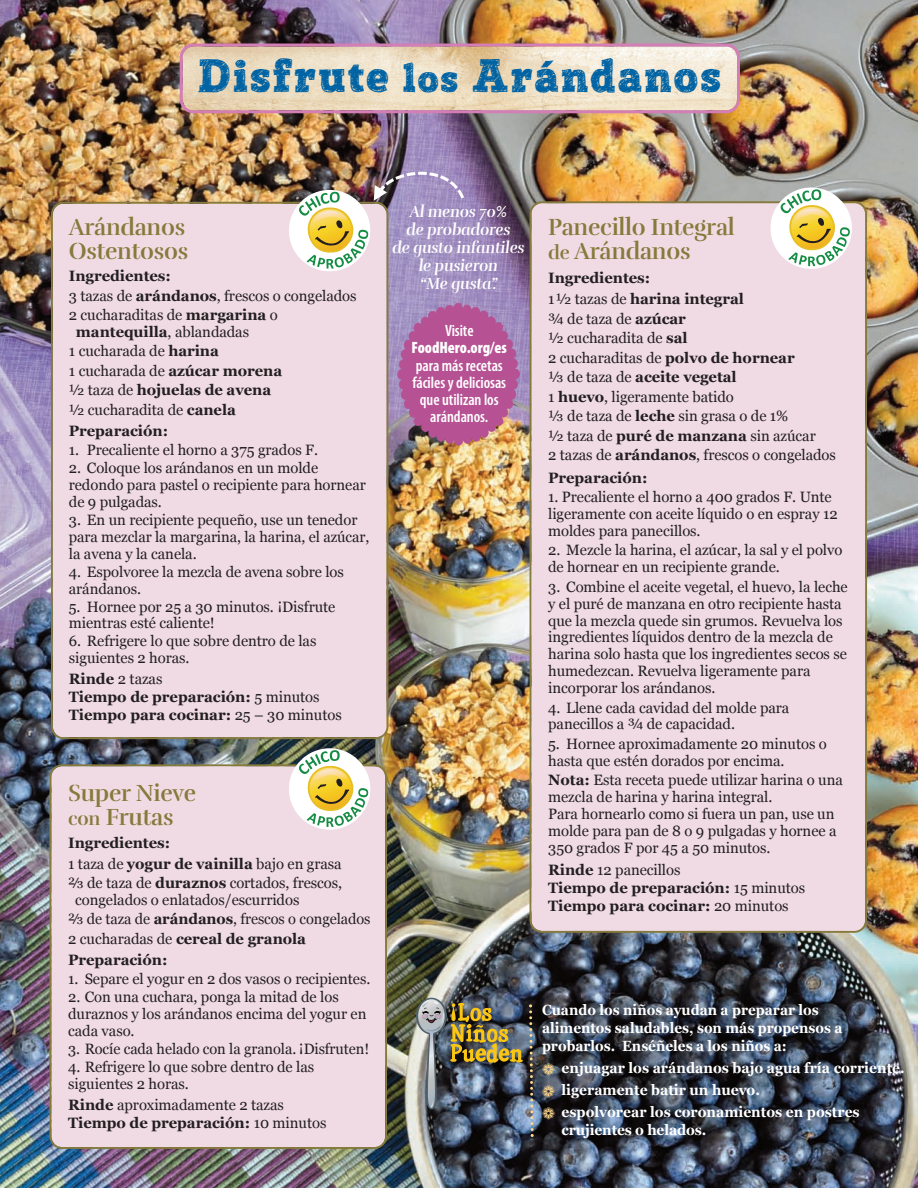
<style>
.page{position:relative;width:918px;height:1188px;background:#fff}
.page>*{position:absolute;margin:0;border:0;box-sizing:border-box;transform-origin:0 0}
.t1{font:45.3px "Posterizer KG Sketch";letter-spacing:.04em;color:#0063a4}
.t2{font:24px/24px "Rufina Stencil Bold";letter-spacing:-.01em;color:#867a3c;scale:.96 1}
.t3{font:600 condensed 16.5px/17.1px "Myriad Pro";letter-spacing:-.005em;color:#fff;text-align:center}
.t4{font:16.5px/18px "Rufina Stencil Bold Italic";letter-spacing:-.005em;color:#fff;text-align:center;scale:.95 1}
.t5{font:900 condensed 16.5px "Myriad Pro";letter-spacing:-.005em;color:#fff}
.t6{font:15px/16.8px "Georgia";letter-spacing:-.005em;color:#231f20}
.t7{font:700 15px/18px "Georgia";letter-spacing:-.005em;color:#231f20}
.t8{font:700 14.7px/22.2px "Georgia";color:#fff;scale:.94 1}
.t9{font:700 14.7px/18px "Georgia";color:#fff;scale:.92 1}
.s1{font-size:39px}
.s2{font-weight:700}
.s3{font-weight:400}
.s4{font-size:19.5px}
.s5{color:#fed88f}
</style>
<div class="page">
<img style="left:0;top:0;width:918px;height:1188px">
<svg style="left:397px;top:303px;width:123px;height:143px;background:#b26196"></svg>
<div style="left:50px;top:764px;width:337px;height:385px;background:#f0dbe4"></div>
<div style="left:51px;top:202px;width:337px;height:537px;background:#f0dbe4"></div>
<div style="left:530px;top:201px;width:337px;height:732px;background:#f0dbe4"></div>
<svg style="left:180px;top:44px;width:560px;height:69px;background:#ead5c1"></svg>
<svg style="left:528px;top:1003px;width:7px;height:134px"></svg>
<img style="left:289px;top:748px;width:81px;height:82px">
<img style="left:289px;top:165px;width:178px;height:106px">
<svg style="left:771px;top:188px;width:81px;height:81px"></svg>
<div style="left:416px;top:998px;width:31px;height:36px;background:#4f636e;border-radius:50%"></div>
<img style="left:418px;top:999px;width:104px;height:111px">
<h1 class="t1" style="left:198px;top:59px;width:524px">Disfrute <span class="s1">los</span> Arándanos</h1>
<h2 class="t2" style="left:69px;top:218px;width:126px">Arándanos<br>Ostentosos</h2>
<p class="t6" style="left:69px;top:266px;width:289px;line-height:19.5px"><span class="s2">Ingredientes:<br></span>3 tazas de <span class="s2">arándanos</span>, frescos o congelados<br>2 cucharaditas de <span class="s2">margarina</span> o</p>
<p class="t6" style="left:69px;top:322px;width:215px;line-height:19.5px;text-indent:7px"><span class="s2">mantequilla</span>, ablandadas<br>1 cucharada de <span class="s2">harina<br></span>1 cucharada de <span class="s2">azúcar morena </span>½ taza de <span class="s2">hojuelas de avena </span>½ cucharadita de <span class="s2">canela</span></p>
<p class="t7" style="left:69px;top:421px;width:101px">Preparación:</p>
<p class="t6" style="left:69px;top:442px;width:251px">1. Precaliente el horno a 375 grados F.</p>
<p class="t6" style="left:69px;top:460px;width:298px">2. Coloque los arándanos en un molde redondo para pastel o recipiente para hornear de 9 pulgadas.</p>
<p class="t6" style="left:69px;top:511px;width:302px">3. En un recipiente pequeño, use un tenedor para mezclar la margarina, la harina, el azúcar, la avena y la canela.</p>
<p class="t6" style="left:69px;top:563px;width:277px">4. Espolvoree la mezcla de avena sobre los arándanos.</p>
<p class="t6" style="left:69px;top:598px;width:268px">5. Hornee por 25 a 30 minutos. ¡Disfrute mientras esté caliente!</p>
<p class="t6" style="left:69px;top:633px;width:249px">6. Refrigere lo que sobre dentro de las siguientes 2 horas.</p>
<p class="t7" style="left:69px;top:670px;width:274px">Rinde <span class="s3">2 tazas<br></span>Tiempo de preparación: <span class="s3">5 minutos<br></span>Tiempo para cocinar: <span class="s3">25 – 30 minutos</span></p>
<h2 class="t2" style="left:68px;top:784px;width:135px">Super Nieve <span class="s4">con</span> Frutas</h2>
<p class="t7" style="left:68px;top:832px;width:275px;line-height:21px">Ingredientes:<br><span class="s3">1 taza de</span> yogur de vainilla <span class="s3">bajo en grasa</span></p>
<p class="t6" style="left:75px;top:875px;width:268px;text-indent:-7px">⅔ de taza de <span class="s2">duraznos</span> cortados, frescos, congelados o enlatados/escurridos</p>
<p class="t6" style="left:68px;top:909px;width:304px;line-height:19.5px">⅔ de taza de <span class="s2">arándanos</span>, frescos o congelados<br>2 cucharadas de <span class="s2">cereal de granola</span></p>
<p class="t7" style="left:68px;top:950px;width:101px">Preparación:</p>
<p class="t6" style="left:68px;top:971px;width:304px">1. Separe el yogur en 2 dos vasos o recipientes.</p>
<p class="t6" style="left:68px;top:989px;width:300px">2. Con una cuchara, ponga la mitad de los duraznos y los arándanos encima del yogur en cada vaso.</p>
<p class="t6" style="left:68px;top:1040px;width:302px">3. Rocíe cada helado con la granola. ¡Disfruten!</p>
<p class="t6" style="left:68px;top:1058px;width:248px">4. Refrigere lo que sobre dentro de las siguientes 2 horas.</p>
<p class="t6" style="left:68px;top:1096px;width:260px;line-height:18px"><span class="s2">Rinde</span> aproximadamente 2 tazas<br><span class="s2">Tiempo de preparación:</span> 10 minutos</p>
<p class="t4" style="left:392px;top:205px;width:141px">Al menos 70%<br>de probadores<br>de gusto infantiles le pusieron<br>“Me gusta”.</p>
<p class="t3" style="left:445px;top:324px;width:30px">Visite</p>
<p class="t5" style="left:412px;top:342px;width:97px">FoodHero.org/es</p>
<p class="t3" style="left:412px;top:358px;width:95px">para más recetas fáciles y deliciosas que utilizan los arándanos.</p>
<h2 class="t2" style="left:548px;top:218px;width:196px">Panecillo Integral <span class="s4">de</span> Arándanos</h2>
<p class="t7" style="left:548px;top:267px;width:197px;line-height:21px">Ingredientes:<br><span class="s3">1½ tazas de</span> harina integral</p>
<p class="t6" style="left:548px;top:309px;width:289px;line-height:19.5px">¾ de taza de <span class="s2">azúcar<br></span>½ cucharadita de <span class="s2">sal<br></span>2 cucharaditas de <span class="s2">polvo de hornear<br></span>⅓ de taza de <span class="s2">aceite vegetal<br></span>1 <span class="s2">huevo</span>, ligeramente batido<br>⅓ de taza de <span class="s2">leche</span> sin grasa o de 1%<br>½ taza de <span class="s2">puré de manzana</span> sin azúcar<br>2 tazas de <span class="s2">arándanos</span>, frescos o congelados</p>
<p class="t7" style="left:548px;top:468px;width:101px">Preparación:</p>
<p class="t6" style="left:548px;top:489px;width:291px">1. Precaliente el horno a 400 grados F. Unte ligeramente con aceite líquido o en espray 12 moldes para panecillos.</p>
<p class="t6" style="left:548px;top:542px;width:296px">2. Mezcle la harina, el azúcar, la sal y el polvo de hornear en un recipiente grande.</p>
<p class="t6" style="left:548px;top:578px;width:301px">3. Combine el aceite vegetal, el huevo, la leche y el puré de manzana en otro recipiente hasta que la mezcla quede sin grumos. Revuelva los ingredientes líquidos dentro de la mezcla de harina solo hasta que los ingredientes secos se humedezcan. Revuelva ligeramente para incorporar los arándanos.</p>
<p class="t6" style="left:548px;top:699px;width:243px">4. Llene cada cavidad del molde para panecillos a ¾ de capacidad.</p>
<p class="t6" style="left:548px;top:735px;width:280px">5. Hornee aproximadamente 20 minutos o hasta que estén dorados por encima.</p>
<p class="t6" style="left:548px;top:772px;width:296px"><span class="s2">Nota:</span> Esta receta puede utilizar harina o una mezcla de harina y harina integral.<br>Para hornearlo como si fuera un pan, use un molde para pan de 8 o 9 pulgadas y hornee a 350 grados F por 45 a 50 minutos.</p>
<p class="t7" style="left:548px;top:861px;width:258px">Rinde <span class="s3">12 panecillos<br></span>Tiempo de preparación: <span class="s3">15 minutos<br></span>Tiempo para cocinar: <span class="s3">20 minutos</span></p>
<p class="t9" style="left:542px;top:1001px;width:328px">Cuando los niños ayudan a preparar los alimentos saludables, son más propensos a probarlos. Enséñeles a los niños a:</p>
<p class="t8" style="left:542px;top:1057px;width:387px"><span class="s5">❁</span> enjuagar los arándanos bajo agua fría corriente. <span class="s5">❁</span> ligeramente batir un huevo.<br><span class="s5">❁</span> espolvorear los coronamientos en postres</p>
<p class="t8" style="left:562px;top:1119px;width:156px">crujientes o helados.</p>
</div>
